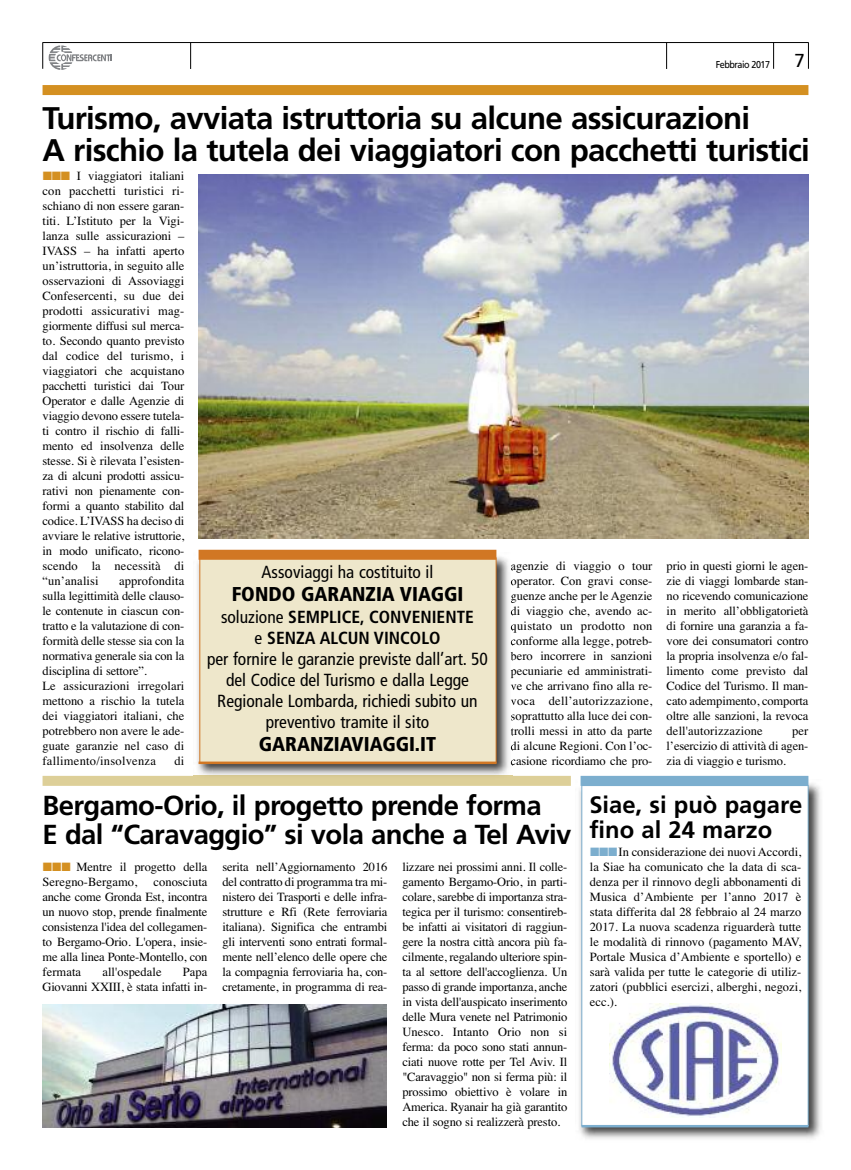
<style>
.page{position:relative;width:851px;height:1170px;background:#fff}
.page>*{position:absolute;margin:0;border:0;box-sizing:border-box;transform-origin:0 0}
.t1{font:700 31.25px/32.5px "Frutiger LT";letter-spacing:-.02em;color:#000}
.t2{font:700 27.5px/28.8px "Frutiger LT";letter-spacing:-.02em;color:#000}
.t3{font:700 23.75px/25px "Frutiger LT";color:#000}
.t4{font:900 condensed 20px "Frutiger LT";color:#000}
.t5{font:18.75px "Frutiger LT";color:#000}
.t6{font:condensed 17.5px/21px "Frutiger LT";color:#000;text-align:center}
.t7{font:12.5px/15px "Times";letter-spacing:-.01em;color:#000;text-align:justify}
.t8{font:10px "Frutiger LT";letter-spacing:-.05em;color:#000;scale:.9 1}
.s1{font-family:"DTC Rough X01";color:#d49021}
.s2{font-weight:700}
.s3{font-family:"DTC Rough X01";color:#7caece}
</style>
<div class="page">
<img style="left:198px;top:175px;width:610px;height:364px">
<svg style="left:773px;top:43px;width:1px;height:26px"></svg>
<svg style="left:190px;top:43px;width:1px;height:26px"></svg>
<svg style="left:666px;top:43px;width:1px;height:26px"></svg>
<svg style="left:808px;top:43px;width:1px;height:26px"></svg>
<hr style="left:43px;top:42px;width:765px;height:1px;background:#000">
<svg style="left:42px;top:43px;width:1px;height:26px"></svg>
<svg style="left:49px;top:45px;width:63px;height:25px"></svg>
<div style="left:43px;top:85px;width:765px;height:10px;background:#d49021"></div>
<div style="left:43px;top:775px;width:527px;height:10px;background:#ddcf98"></div>
<img style="left:579px;top:779px;width:242px;height:360px">
<div style="left:582px;top:785px;width:225px;height:340px;background:#fff"></div>
<div style="left:581px;top:785px;width:227px;height:340px;border:1px solid #7caece"></div>
<div style="left:580px;top:775px;width:228px;height:10px;background:#7caece"></div>
<hr style="left:581px;top:1124px;width:227px;height:3px;background:#7caece">
<img style="left:609px;top:1003px;width:172px;height:114px">
<img style="left:197px;top:552px;width:315px;height:223px">
<svg style="left:511px;top:594px;width:1px;height:23px"></svg>
<svg style="left:510px;top:651px;width:2px;height:9px"></svg>
<svg style="left:510px;top:668px;width:2px;height:22px"></svg>
<svg style="left:510px;top:698px;width:2px;height:7px"></svg>
<svg style="left:510px;top:713px;width:2px;height:22px"></svg>
<div style="left:200px;top:558px;width:295px;height:204px;background:#eee7cb"></div>
<div style="left:198px;top:549px;width:298px;height:10px;background:#d17724"></div>
<img style="left:43px;top:1004px;width:343px;height:123px">
<hr style="left:198px;top:761px;width:298px;height:3px;background:#d17724">
<p class="t8" style="left:715px;top:60px;width:62px">Febbraio 2017</p>
<h3 class="t5" style="left:794px;top:53px;width:12px">7</h3>
<h1 class="t1" style="left:43px;top:104px;width:768px">Turismo, avviata istruttoria su alcune assicurazioni<br>A rischio la tutela dei viaggiatori con pacchetti turistici</h1>
<p class="t7" style="left:43px;top:168px;width:143px"><span class="s1">444</span> I viaggiatori italiani con pacchetti turistici ri&shy;schiano di non essere garan&shy;titi. L’Istituto per la Vigi&shy;lanza sulle assicurazioni – IVASS – ha infatti aperto un’istruttoria, in seguito alle osservazioni di Assoviaggi Confesercenti, su due dei prodotti assicurativi mag&shy;giormente diffusi sul merca&shy;to. Secondo quanto previsto dal codice del turismo, i viaggiatori che acquistano pacchetti turistici dai Tour Operator e dalle Agenzie di viaggio devono essere tutela&shy;ti contro il rischio di falli&shy;mento ed insolvenza delle stesse. Si è rilevata l’esisten&shy;za di alcuni prodotti assicu&shy;rativi non pienamente con&shy;formi a quanto stabilito dal codice. L’IVASS ha deciso di avviare le relative istruttorie, in modo unificato, ricono&shy;scendo la necessità di “un’analisi</p>
<p class="t7" style="left:43px;top:573px;width:143px;text-align:left;text-indent:76px">approfondita sulla legittimità delle clauso&shy;le contenute in ciascun con&shy;tratto e la valutazione di con&shy;formità delle stesse sia con la normativa generale sia con la disciplina di settore”.<br>Le assicurazioni irregolari mettono a rischio la tutela dei viaggiatori italiani, che potrebbero non avere le ade&shy;guate garanzie nel caso di fallimento/insolvenza</p>
<p class="t7" style="left:174px;top:753px;width:11px">di</p>
<h3 class="t6" style="left:261px;top:563px;width:173px">Assoviaggi ha costituito il</h3>
<h3 class="t4" style="left:232px;top:586px;width:233px">FONDO GARANZIA VIAGGI</h3>
<h3 class="t6" style="left:207px;top:608px;width:282px">soluzione <span class="s2">SEMPLICE, CONVENIENTE<br></span>e <span class="s2">SENZA ALCUN VINCOLO<br></span>per fornire le garanzie previste dall’art. 50 del Codice del Turismo e dalla Legge Regionale Lombarda, richiedi subito un preventivo tramite il sito</h3>
<h3 class="t4" style="left:259px;top:736px;width:179px">GARANZIAVIAGGI.IT</h3>
<p class="t7" style="left:510px;top:558px;width:143px">agenzie di viaggio o tour operator. Con gravi conse&shy;guenze anche per le Agenzie di viaggio che, avendo ac&shy;quistato un prodotto non conforme alla legge, potreb&shy;bero incorrere in sanzioni pecuniarie ed amministrati&shy;ve che arrivano fino alla re&shy;voca dell’autorizzazione, soprattutto alla luce dei con&shy;trolli messi in atto da parte di alcune Regioni. Con l’oc&shy;casione ricordiamo che pro-</p>
<p class="t7" style="left:666px;top:558px;width:143px">prio in questi giorni le agen&shy;zie di viaggi lombarde stan&shy;no ricevendo comunicazione in merito all’obbligatorietà di fornire una garanzia a fa&shy;vore dei consumatori contro la propria insolvenza e/o fal&shy;limento come previsto dal Codice del Turismo. Il man&shy;cato adempimento, comporta oltre alle sanzioni, la revoca dell'autorizzazione</p>
<p class="t7" style="left:666px;top:723px;width:143px;text-indent:126px">per l’esercizio di attività di agen&shy;zia di viaggio e turismo.</p>
<h2 class="t2" style="left:43px;top:793px;width:530px">Bergamo-Orio, il progetto prende forma<br>E dal “Caravaggio” si vola anche a Tel Aviv</h2>
<p class="t7" style="left:43px;top:858px;width:166px"><span class="s1">444</span> Mentre il progetto della<br>Seregno-Bergamo,</p>
<p class="t7" style="left:222px;top:858px;width:166px">serita nell’Aggiornamento 2016 del contratto di programma tra mi&shy;nistero dei Trasporti e delle infra&shy;strutture e Rfi (Rete ferroviaria italiana). Significa che entrambi gli interventi sono entrati formal&shy;mente nell’elenco delle opere che la compagnia ferroviaria ha, con&shy;cretamente, in programma di rea-</p>
<p class="t7" style="left:402px;top:858px;width:166px">lizzare nei prossimi anni. Il colle&shy;gamento Bergamo-Orio, in parti&shy;colare, sarebbe di importanza stra&shy;tegica per il turismo: consentireb&shy;be infatti ai visitatori di raggiun&shy;gere la nostra città ancora più fa&shy;cilmente, regalando ulteriore spin&shy;ta al settore dell'accoglienza. Un passo di grande importanza, anche in vista dell'auspicato inserimento delle Mura venete nel Patrimonio Unesco. Intanto Orio non si ferma: da poco sono stati annun&shy;ciati nuove rotte per Tel Aviv. Il "Caravaggio" non si ferma più: il prossimo obiettivo è volare in America. Ryanair ha già garantito che il sogno si realizzerà presto.</p>
<p class="t7" style="left:43px;top:873px;width:166px;text-indent:111px">conosciuta anche come Gronda Est, incontra un nuovo stop, prende finalmente consistenza l'idea del collegamen&shy;to Bergamo-Orio. L'opera, insie&shy;me alla linea Ponte-Montello, con fermata</p>
<p class="t7" style="left:102px;top:963px;width:61px">all'ospedale</p>
<p class="t7" style="left:43px;top:963px;width:166px;text-align:right">Papa<br>Giovanni XXIII, è stata infatti in-</p>
<h3 class="t3" style="left:589px;top:793px;width:214px">Siae, si può pagare fino al 24 marzo</h3>
<p class="t7" style="left:589px;top:843px;width:213px"><span class="s3">444</span>In considerazione dei nuovi Accordi, la Siae ha comunicato che la data di sca&shy;denza per il rinnovo degli abbonamenti di Musica d’Ambiente per l’anno 2017 è stata differita dal 28 febbraio al 24 marzo 2017. La nuova scadenza riguarderà tutte le modalità di rinnovo (pagamento MAV, Portale Musica d’Ambiente e sportello) e sarà valida per tutte le categorie di utiliz&shy;zatori (pubblici esercizi, alberghi, negozi, ecc.).</p>
</div>
